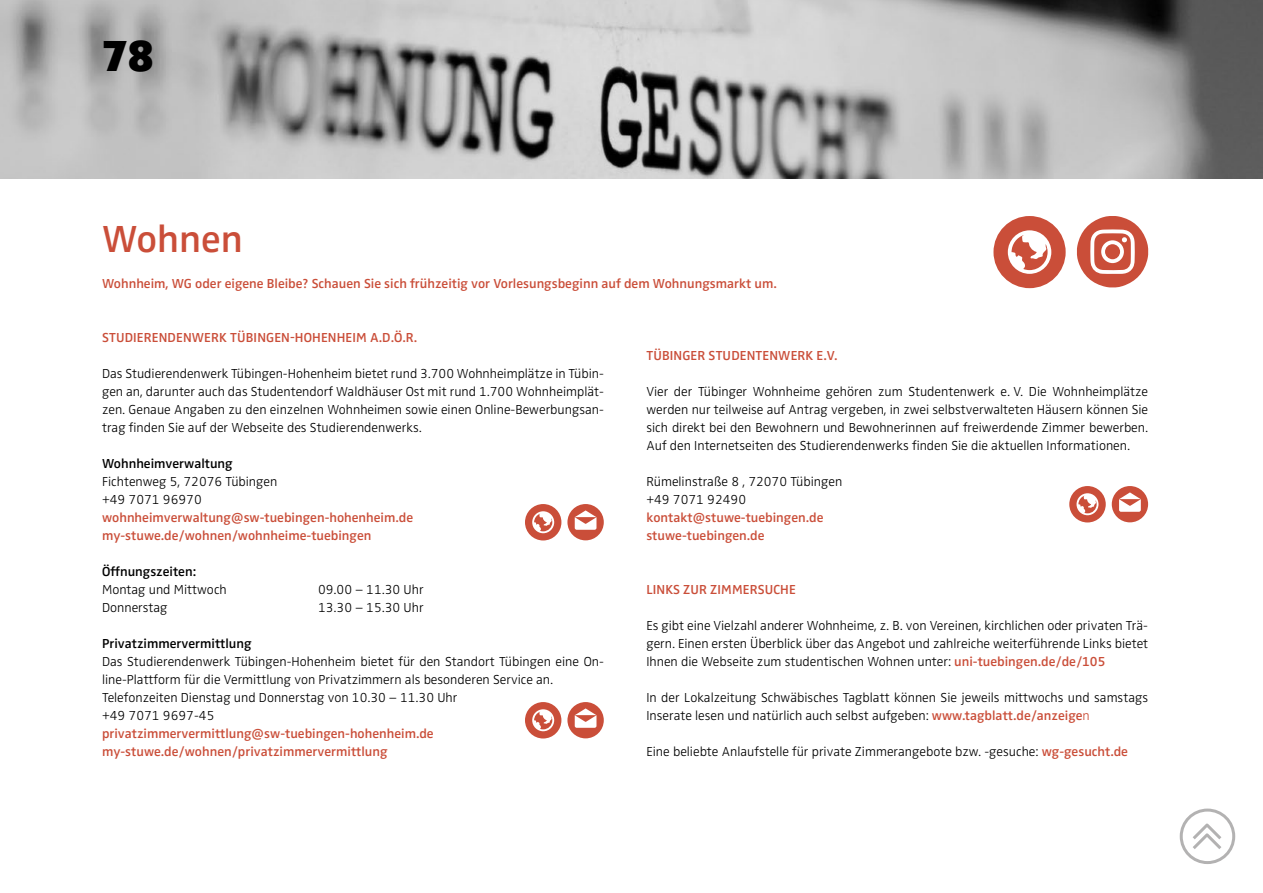
<style>
.page{position:relative;width:1263px;height:893px;background:#fff}
.page>*{position:absolute;margin:0;border:0;box-sizing:border-box;transform-origin:0 0}
.t1{font:900 45px "Zwo OT";color:#000}
.t2{font:600 39px "Zwo Pro";color:#ca4e39}
.t3{font:300 13.5px/18px "Zwo OT";color:#000}
.t4{font:600 13.5px/18px "Zwo OT";color:#ca4e39}
.t5{font:600 13.5px "Zwo Pro";color:#ca4e39}
.t6{font:600 13.5px "Zwo OT";color:#000}
.s1{font-weight:600;color:#ca4e39}
.s2{color:#ca4e39}
</style>
<div class="page">
<svg style="left:1181px;top:810px;width:53px;height:53px"></svg>
<div style="left:1180px;top:809px;width:55px;height:55px;border:3px solid #b3b2b2;border-radius:50%"></div>
<svg style="left:1189px;top:820px;width:35px;height:32px"></svg>
<svg style="left:567px;top:504px;width:37px;height:36px"></svg>
<svg style="left:525px;top:504px;width:36px;height:36px"></svg>
<svg style="left:1112px;top:486px;width:36px;height:36px"></svg>
<svg style="left:567px;top:702px;width:37px;height:36px"></svg>
<svg style="left:1069px;top:486px;width:37px;height:36px"></svg>
<svg style="left:525px;top:702px;width:36px;height:36px"></svg>
<svg style="left:993px;top:216px;width:73px;height:72px"></svg>
<svg style="left:1077px;top:216px;width:71px;height:71px"></svg>
<div style="left:1105px;top:244px;width:15px;height:15px;background:#ca4e39;border-radius:50%"></div>
<img style="left:0;top:0;width:1263px;height:179px">
<h1 class="t1" style="left:102px;top:29px;width:53px">78</h1>
<h2 class="t2" style="left:102px;top:209px;width:142px">Wohnen</h2>
<p class="t5" style="left:102px;top:273px;width:676px">Wohnheim, WG oder eigene Bleibe? Schauen Sie sich frühzeitig vor Vorlesungsbeginn auf dem Wohnungsmarkt um.</p>
<p class="t4" style="left:102px;top:329px;width:317px">STUDIERENDENWERK TÜBINGEN-HOHENHEIM A.D.Ö.R.</p>
<p class="t3" style="left:102px;top:365px;width:503px;text-align:justify">Das Studierendenwerk Tübingen-Hohenheim bietet rund 3.700 Wohnheimplätze in Tübin&shy;gen an, darunter auch das Studentendorf Waldhäuser Ost mit rund 1.700 Wohnheimplät&shy;zen. Genaue Angaben zu den einzelnen Wohnheimen sowie einen Online-Bewerbungsan&shy;trag finden Sie auf der Webseite des Studierendenwerks.</p>
<p class="t6" style="left:102px;top:456px;width:132px">Wohnheimverwaltung</p>
<p class="t3" style="left:102px;top:473px;width:177px">Fichtenweg 5, 72076 Tübingen +49 7071 96970</p>
<p class="t4" style="left:102px;top:509px;width:313px">wohnheimverwaltung@sw-tuebingen-hohenheim.de my-stuwe.de/wohnen/wohnheime-tuebingen</p>
<p class="t6" style="left:102px;top:564px;width:95px">Öffnungszeiten:</p>
<p class="t3" style="left:102px;top:581px;width:126px">Montag und Mittwoch</p>
<p class="t3" style="left:318px;top:581px;width:107px">09.00 – 11.30 Uhr</p>
<p class="t3" style="left:102px;top:599px;width:67px">Donnerstag</p>
<p class="t3" style="left:318px;top:599px;width:107px">13.30 – 15.30 Uhr</p>
<p class="t6" style="left:102px;top:636px;width:151px">Privatzimmervermittlung</p>
<p class="t3" style="left:102px;top:653px;width:503px">Das Studierendenwerk Tübingen-Hohenheim bietet für den Standort Tübingen eine On&shy;line-Plattform für die Vermittlung von Privatzimmern als besonderen Service an.<br>Telefonzeiten Dienstag und Donnerstag von 10.30 – 11.30 Uhr<br>+49 7071 9697-45</p>
<p class="t4" style="left:102px;top:725px;width:333px">privatzimmervermittlung@sw-tuebingen-hohenheim.de my-stuwe.de/wohnen/privatzimmervermittlung</p>
<p class="t4" style="left:646px;top:347px;width:192px">TÜBINGER STUDENTENWERK E.V.</p>
<p class="t3" style="left:646px;top:383px;width:503px;text-align:justify">Vier der Tübinger Wohnheime gehören zum Studentenwerk e. V. Die Wohnheimplätze werden nur teilweise auf Antrag vergeben, in zwei selbstverwalteten Häusern können Sie sich direkt bei den Bewohnern und Bewohnerinnen auf freiwerdende Zimmer bewerben.<br>Auf den Internetseiten des Studierendenwerks finden Sie die aktuellen Informationen.</p>
<p class="t3" style="left:646px;top:473px;width:197px">Rümelinstraße 8 , 72070 Tübingen +49 7071 92490</p>
<p class="t4" style="left:646px;top:509px;width:179px">kontakt@stuwe-tuebingen.de stuwe-tuebingen.de</p>
<p class="t4" style="left:646px;top:581px;width:151px">LINKS ZUR ZIMMERSUCHE</p>
<p class="t3" style="left:646px;top:617px;width:503px;text-align:justify">Es gibt eine Vielzahl anderer Wohnheime, z. B. von Vereinen, kirchlichen oder privaten Trä&shy;gern. Einen ersten Überblick über das Angebot und zahlreiche weiterführende Links bietet Ihnen die Webseite zum studentischen Wohnen unter: <span class="s1">uni-tuebingen.de/de/105</span></p>
<p class="t3" style="left:646px;top:689px;width:503px">In der Lokalzeitung Schwäbisches Tagblatt können Sie jeweils mittwochs und samstags<br>Inserate lesen und natürlich auch selbst aufgeben: <span class="s1">www.tagblatt.de/anzeige</span><span class="s2">n</span></p>
<p class="t3" style="left:646px;top:743px;width:483px">Eine beliebte Anlaufstelle für private Zimmerangebote bzw. -gesuche: <span class="s1">wg-gesucht.de</span></p>
</div>
